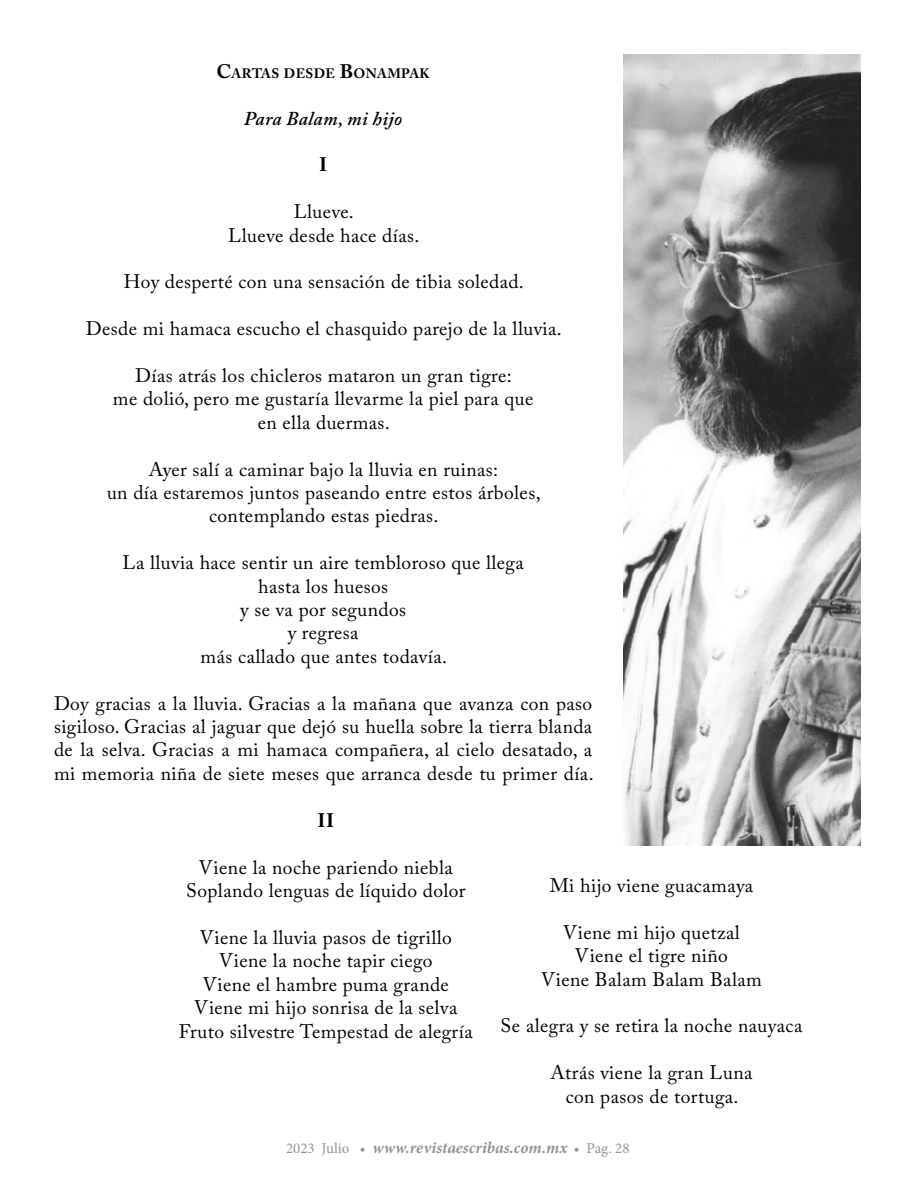
<style>
.page{position:relative;width:918px;height:1188px;background:#fff}
.page>*{position:absolute;margin:0;border:0;box-sizing:border-box;transform-origin:0 0}
.t1{font:19.5px/23.4px "Adobe Caslon Pro";letter-spacing:.02em;color:#000;text-align:center}
.t2{font:italic 600 19.5px "Adobe Caslon Pro";letter-spacing:.02em;color:#000}
.t3{font:700 19.5px "Adobe Caslon Pro";color:#000}
.t4{font:italic 700 16.5px "Minion Pro";letter-spacing:.005em;color:#939598}
.t5{font:700 13.65px "Adobe Caslon Pro";letter-spacing:.03em;color:#000}
.s1{font-size:19.5px}
.s2{font-weight:400;font-style:normal;font-size:15px}
</style>
<div class="page">
<img style="left:624px;top:55px;width:237px;height:791px">
<p class="t5" style="left:217px;top:65px;width:215px"><span class="s1">C</span>ARTAS DESDE <span class="s1">B</span>ONAMPAK</p>
<p class="t2" style="left:244px;top:106px;width:160px">Para Balam, mi hijo</p>
<p class="t3" style="left:319px;top:153px;width:8px">I</p>
<p class="t1" style="left:228px;top:200px;width:193px">Llueve.<br>Llueve desde hace días.</p>
<p class="t1" style="left:124px;top:270px;width:402px">Hoy desperté con una sensación de tibia soledad.</p>
<p class="t1" style="left:86px;top:317px;width:478px">Desde mi hamaca escucho el chasquido parejo de la lluvia.</p>
<p class="t1" style="left:113px;top:364px;width:422px">Días atrás los chicleros mataron un gran tigre:<br>me dolió, pero me gustaría llevarme la piel para que en ella duermas.</p>
<p class="t1" style="left:107px;top:457px;width:435px">Ayer salí a caminar bajo la lluvia en ruinas:<br>un día estaremos juntos paseando entre estos árboles, contemplando estas piedras.</p>
<p class="t1" style="left:123px;top:551px;width:403px">La lluvia hace sentir un aire tembloroso que llega hasta los huesos<br>y se va por segundos<br>y regresa<br>más callado que antes todavía.</p>
<p class="t1" style="left:54px;top:691px;width:541px;text-align:justify">Doy gracias a la lluvia. Gracias a la mañana que avanza con paso sigiloso. Gracias al jaguar que dejó su huella sobre la tierra blanda de la selva. Gracias a mi hamaca compañera, al cielo desatado, a mi memoria niña de siete meses que arranca desde tu primer día.</p>
<p class="t3" style="left:317px;top:809px;width:9px">II</p>
<p class="t1" style="left:186px;top:855px;width:281px">Viene la noche pariendo niebla<br>Soplando lenguas de líquido dolor</p>
<p class="t1" style="left:179px;top:926px;width:295px">Viene la lluvia pasos de tigrillo<br>Viene la noche tapir ciego<br>Viene el hambre puma grande<br>Viene mi hijo sonrisa de la selva<br>Fruto silvestre Tempestad de alegría</p>
<p class="t1" style="left:550px;top:874px;width:205px">Mi hijo viene guacamaya</p>
<p class="t1" style="left:541px;top:920px;width:222px">Viene mi hijo quetzal<br>Viene el tigre niño<br>Viene Balam Balam Balam</p>
<p class="t1" style="left:501px;top:1014px;width:303px">Se alegra y se retira la noche nauyaca</p>
<p class="t1" style="left:551px;top:1061px;width:203px">Atrás viene la gran Luna con pasos de tortuga.</p>
<p class="t4" style="left:286px;top:1136px;width:345px"><span class="s2">2023 Julio •</span> www.revistaescribas.com.mx <span class="s2">• Pag. 28</span></p>
</div>
